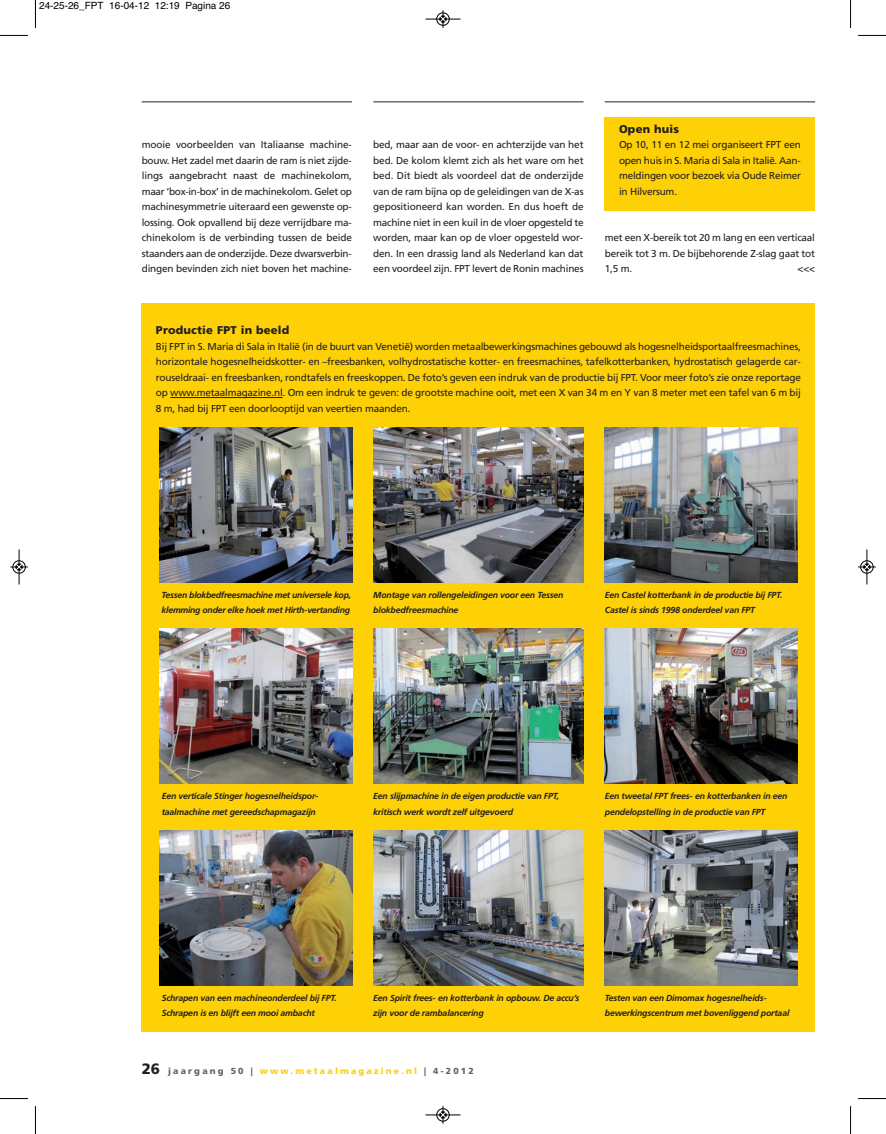
<style>
.page{position:relative;width:886px;height:1134px;background:#fff}
.page>*{position:absolute;margin:0;border:0;box-sizing:border-box;transform-origin:0 0}
.t1{font:900 11.25px "Frutiger";letter-spacing:.02em;color:#231f20}
.t2{font:10px/15.5px "Frutiger";letter-spacing:-.02em;color:#231f20;text-align:justify}
.t3{font:10px "Helvetica";color:#000}
.t4{font:italic 700 8.75px/15.5px "Frutiger";letter-spacing:-.02em;color:#231f20}
.t5{font:900 8.75px "Frutiger";letter-spacing:.25em;color:#fed006}
.s1{font-size:15px;color:#231f20}
.s2{color:#636366}
</style>
<div class="page">
<hr style="left:142px;top:102px;width:210px;height:1px;background:#231f20">
<hr style="left:373px;top:102px;width:210px;height:1px;background:#231f20">
<hr style="left:605px;top:102px;width:210px;height:1px;background:#231f20">
<div style="left:142px;top:303px;width:673px;height:729px;background:#fed006"></div>
<hr style="left:170px;top:397px;width:113px;height:1px;background:#231f20">
<div style="left:605px;top:117px;width:210px;height:93px;background:#fed006"></div>
<img style="left:159px;top:427px;width:193px;height:155px">
<img style="left:159px;top:629px;width:193px;height:155px">
<img style="left:159px;top:830px;width:193px;height:155px">
<img style="left:605px;top:427px;width:192px;height:155px">
<img style="left:605px;top:629px;width:192px;height:155px">
<img style="left:605px;top:830px;width:192px;height:155px">
<img style="left:373px;top:427px;width:210px;height:155px">
<img style="left:373px;top:629px;width:210px;height:155px">
<img style="left:373px;top:830px;width:210px;height:155px">
<svg style="left:35px;top:0;width:1px;height:28px"></svg>
<svg style="left:0;top:35px;width:28px;height:1px"></svg>
<svg style="left:850px;top:0;width:1px;height:28px"></svg>
<svg style="left:858px;top:35px;width:28px;height:1px"></svg>
<svg style="left:35px;top:1106px;width:1px;height:28px"></svg>
<svg style="left:0;top:1098px;width:28px;height:1px"></svg>
<svg style="left:850px;top:1106px;width:1px;height:28px"></svg>
<svg style="left:858px;top:1098px;width:28px;height:1px"></svg>
<div style="left:436px;top:12px;width:14px;height:14px;border:1px solid #fff;border-radius:50%"></div>
<hr style="left:425px;top:19px;width:35px;height:1px;background:#000">
<div style="left:437px;top:13px;width:12px;height:12px;border:1px solid #000;border-radius:50%"></div>
<svg style="left:440px;top:10px;width:6px;height:18px"></svg>
<div style="left:436px;top:1108px;width:14px;height:13px;border:1px solid #fff;border-radius:50%"></div>
<hr style="left:425px;top:1115px;width:35px;height:1px;background:#000">
<div style="left:437px;top:1108px;width:12px;height:13px;border:1px solid #000;border-radius:50%"></div>
<svg style="left:440px;top:1106px;width:6px;height:18px"></svg>
<div style="left:12px;top:560px;width:14px;height:14px;border:1px solid #fff;border-radius:50%"></div>
<hr style="left:19px;top:549px;width:1px;height:35px;background:#000">
<div style="left:13px;top:561px;width:12px;height:12px;border:1px solid #000;border-radius:50%"></div>
<svg style="left:10px;top:564px;width:18px;height:6px"></svg>
<div style="left:860px;top:560px;width:13px;height:14px;border:1px solid #fff;border-radius:50%"></div>
<hr style="left:867px;top:549px;width:1px;height:35px;background:#000">
<div style="left:860px;top:561px;width:13px;height:12px;border:1px solid #000;border-radius:50%"></div>
<svg style="left:858px;top:564px;width:18px;height:6px"></svg>
<p class="t3" style="left:39px;top:2px;width:193px">24-25-26_FPT 16-04-12 12:19 Pagina 26</p>
<p class="t2" style="left:142px;top:138px;width:212px">mooie voorbeelden van Italiaanse machine&shy;bouw. Het zadel met daarin de ram is niet zijde&shy;lings aangebracht naast de machinekolom, maar ‘box-in-box’ in de machinekolom. Gelet op machinesymmetrie uiteraard een gewenste op&shy;lossing. Ook opvallend bij deze verrijdbare ma&shy;chinekolom is de verbinding tussen de beide staanders aan de onderzijde. Deze dwarsverbin&shy;dingen bevinden zich niet boven het machine-</p>
<p class="t2" style="left:373px;top:138px;width:212px">bed, maar aan de voor- en achterzijde van het bed. De kolom klemt zich als het ware om het bed. Dit biedt als voordeel dat de onderzijde van de ram bijna op de geleidingen van de X-as gepositioneerd kan worden. En dus hoeft de machine niet in een kuil in de vloer opgesteld te worden, maar kan op de vloer opgesteld wor&shy;den. In een drassig land als Nederland kan dat een voordeel zijn. FPT levert de Ronin machines</p>
<p class="t1" style="left:619px;top:124px;width:62px">Open huis</p>
<p class="t2" style="left:619px;top:138px;width:183px">Op 10, 11 en 12 mei organiseert FPT een open huis in S. Maria di Sala in Italië. Aan&shy;meldingen voor bezoek via Oude Reimer in Hilversum.</p>
<p class="t2" style="left:605px;top:231px;width:212px">met een X-bereik tot 20 m lang en een verticaal bereik tot 3 m. De bijbehorende Z-slag gaat tot 1,5 m.</p>
<p class="t2" style="left:797px;top:262px;width:19px">&lt;&lt;&lt;</p>
<p class="t1" style="left:156px;top:326px;width:135px">Productie FPT in beeld</p>
<p class="t2" style="left:156px;top:339px;width:646px">Bij FPT in S. Maria di Sala in Italië (in de buurt van Venetië) worden metaalbewerkingsmachines gebouwd als hogesnelheidsportaalfreesmachines, horizontale hogesnelheidskotter- en –freesbanken, volhydrostatische kotter- en freesmachines, tafelkotterbanken, hydrostatisch gelagerde car&shy;rouseldraai- en freesbanken, rondtafels en freeskoppen. De foto’s geven een indruk van de productie bij FPT. Voor meer foto’s zie onze reportage op www.metaalmagazine.nl. Om een indruk te geven: de grootste machine ooit, met een X van 34 m en Y van 8 meter met een tafel van 6 m bij 8 m, had bij FPT een doorlooptijd van veertien maanden.</p>
<p class="t4" style="left:162px;top:588px;width:191px">Tessen blokbedfreesmachine met universele kop, klemming onder elke hoek met Hirth-vertanding</p>
<p class="t4" style="left:373px;top:588px;width:192px">Montage van rollengeleidingen voor een Tessen blokbedfreesmachine</p>
<p class="t4" style="left:605px;top:588px;width:179px">Een Castel kotterbank in de productie bij FPT.<br>Castel is sinds 1998 onderdeel van FPT</p>
<p class="t4" style="left:162px;top:789px;width:158px">Een verticale Stinger hogesnelheidspor&shy;taalmachine met gereedschapmagazijn</p>
<p class="t4" style="left:373px;top:789px;width:187px">Een slijpmachine in de eigen productie van FPT, kritisch werk wordt zelf uitgevoerd</p>
<p class="t4" style="left:605px;top:789px;width:184px">Een tweetal FPT frees- en kotterbanken in een pendelopstelling in de productie van FPT</p>
<p class="t4" style="left:162px;top:991px;width:177px">Schrapen van een machineonderdeel bij FPT.<br>Schrapen is en blijft een mooi ambacht</p>
<p class="t4" style="left:373px;top:991px;width:208px">Een Spirit frees- en kotterbank in opbouw. De accu’s zijn voor de rambalancering</p>
<p class="t4" style="left:605px;top:991px;width:186px">Testen van een Dimomax hogesnelheids&shy;bewerkingscentrum met bovenliggend portaal</p>
<p class="t5" style="left:142px;top:1068px;width:333px"><span class="s1">26</span> <span class="s2">jaargang 50 |</span> www.metaalmagazine.nl <span class="s2">| 4-2012</span></p>
</div>
